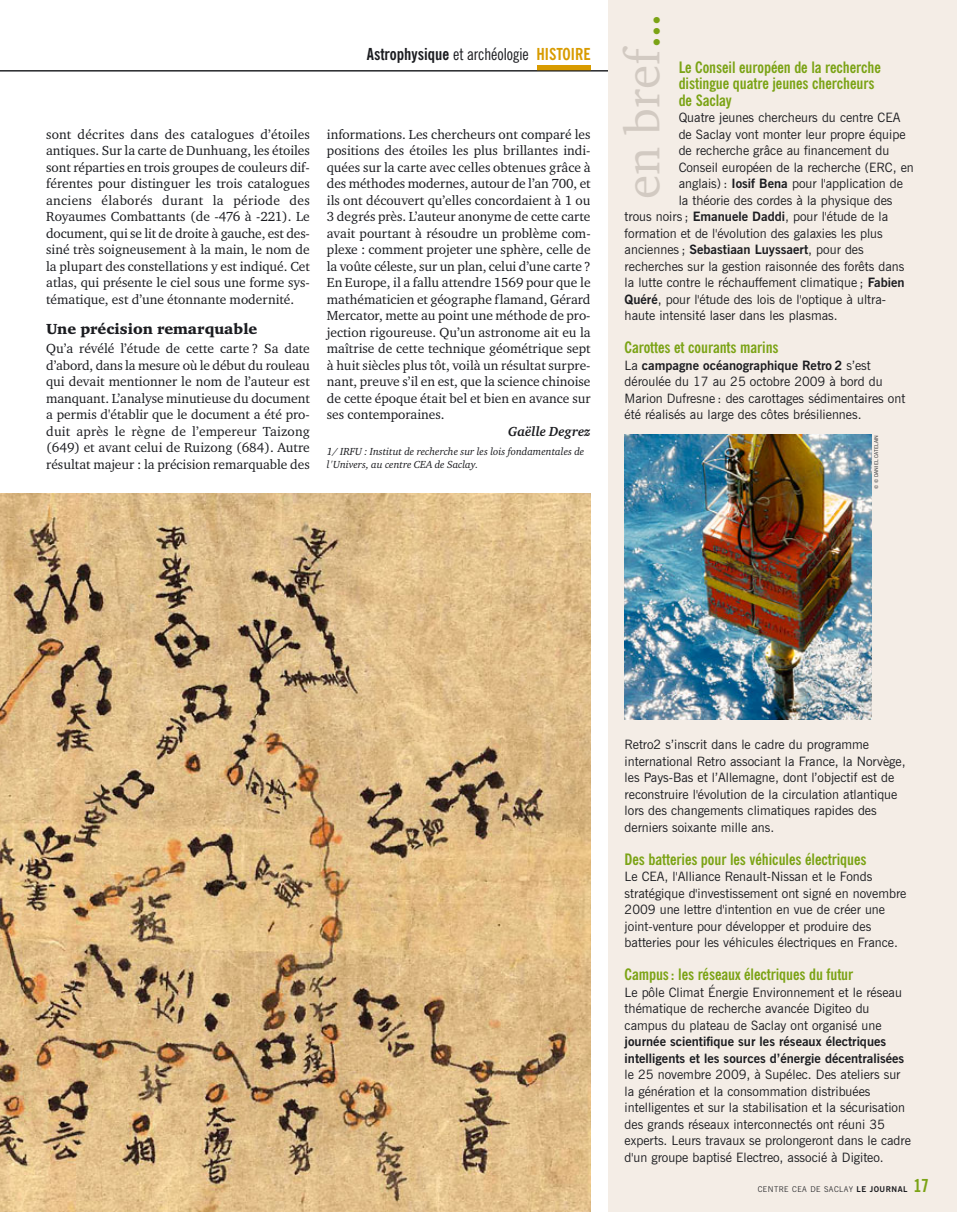
<style>
.page{position:relative;width:957px;height:1212px;background:#fff}
.page>*{position:absolute;margin:0;border:0;box-sizing:border-box;transform-origin:0 0}
.t1{font:49.5px "Charter ITC";color:#d2cac2}
.t2{font:700 condensed 18px "News Gothic BT";color:#7ba315}
.t3{font:700 condensed 16.5px "News Gothic BT";color:#1b1c20}
.t4{font:700 condensed 15.75px/16.5px "News Gothic BT";letter-spacing:-.005em;color:#7ba315}
.t5{font:15px "Charter ITC Blac";color:#1b1c20}
.t6{font:13.5px/16.5px "Charter ITC";color:#1b1c20;text-align:justify}
.t7{font:italic 700 13.5px "Charter ITC";color:#1b1c20}
.t8{font:12.9px/16.5px "News Gothic BT";color:#1b1c20}
.t9{font:700 12.9px/16.5px "News Gothic BT";color:#1b1c20}
.t10{font:italic 10.5px/12.8px "Charter ITC";color:#1b1c20}
.t11{font:300 7.95px "News Gothic BT";letter-spacing:.06em;color:#1b1c20}
.t12{font:5.1px "News Gothic BT";letter-spacing:.005em;color:#1b1c20}
.s1{font-weight:400}
.s2{color:#d89b00}
.s3{color:#7ba315}
.s4{font-weight:700}
</style>
<div class="page">
<img style="left:0;top:493px;width:590px;height:719px">
<div style="left:537px;top:66px;width:53px;height:5px;background:#d89b00"></div>
<hr style="left:0;top:71px;width:636px;height:1px;background:#1b1c20">
<div style="left:607px;top:1px;width:349px;height:1211px;background:#f4ede6"></div>
<img style="left:624px;top:435px;width:247px;height:284px">
<p class="t3" style="left:367px;top:46px;width:225px">Astrophysique <span class="s1">et archéologie</span> <span class="s2">HISTOIRE</span></p>
<p class="t6" style="left:46px;top:126px;width:265px">sont décrites dans des catalogues d’étoiles antiques. Sur la carte de Dunhuang, les étoiles sont réparties en trois groupes de couleurs dif&shy;férentes pour distinguer les trois catalogues anciens élaborés durant la période des Royaumes Combattants (de -476 à -221). Le document, qui se lit de droite à gauche, est des&shy;siné très soigneusement à la main, le nom de la plupart des constellations y est indiqué. Cet atlas, qui présente le ciel sous une forme sys&shy;tématique, est d’une étonnante modernité.</p>
<p class="t5" style="left:46px;top:321px;width:213px">Une précision remarquable</p>
<p class="t6" style="left:46px;top:341px;width:265px">Qu’a révélé l’étude de cette carte ? Sa date d’abord, dans la mesure où le début du rouleau qui devait mentionner le nom de l’auteur est manquant. L’analyse minutieuse du document a permis d'établir que le document a été pro&shy;duit après le règne de l’empereur Taizong (649) et avant celui de Ruizong (684). Autre résultat majeur : la précision remarquable des</p>
<p class="t6" style="left:327px;top:126px;width:265px">informations. Les chercheurs ont comparé les positions des étoiles les plus brillantes indi&shy;quées sur la carte avec celles obtenues grâce à des méthodes modernes, autour de l’an 700, et ils ont découvert qu’elles concordaient à 1 ou 3 degrés près. L’auteur anonyme de cette carte avait pourtant à résoudre un problème com&shy;plexe : comment projeter une sphère, celle de la voûte céleste, sur un plan, celui d’une carte ?<br>En Europe, il a fallu attendre 1569 pour que le mathématicien et géographe flamand, Gérard Mercator, mette au point une méthode de pro&shy;jection rigoureuse. Qu’un astronome ait eu la maîtrise de cette technique géométrique sept à huit siècles plus tôt, voilà un résultat surpre&shy;nant, preuve s’il en est, que la science chinoise de cette époque était bel et bien en avance sur ses contemporaines.</p>
<p class="t7" style="left:508px;top:424px;width:84px">Gaëlle Degrez</p>
<p class="t10" style="left:327px;top:446px;width:259px">1/ IRFU : Institut de recherche sur les lois fondamentales de l'Univers, au centre CEA de Saclay.</p>
<h1 class="t1" style="left:617px;top:199px;width:187px;rotate:-90deg">en bref<span class="s3">...</span></h1>
<p class="t4" style="left:678px;top:60px;width:204px">Le Conseil européen de la recherche distingue quatre jeunes chercheurs de Saclay</p>
<p class="t8" style="left:678px;top:111px;width:223px">Quatre jeunes chercheurs du centre CEA</p>
<p class="t8" style="left:678px;top:127px;width:228px">de Saclay vont monter leur propre équipe</p>
<p class="t8" style="left:678px;top:144px;width:212px">de recherche grâce au financement du</p>
<p class="t8" style="left:678px;top:160px;width:237px">Conseil européen de la recherche (ERC, en</p>
<p class="t8" style="left:678px;top:177px;width:226px">anglais) : <span class="s4">Iosif Bena</span> pour l'application de</p>
<p class="t8" style="left:678px;top:193px;width:215px">la théorie des cordes à la physique des</p>
<p class="t8" style="left:624px;top:210px;width:265px">trous noirs ; <span class="s4">Emanuele Daddi</span>, pour l'étude de la</p>
<p class="t8" style="left:624px;top:226px;width:260px">formation et de l'évolution des galaxies les plus</p>
<p class="t9" style="left:624px;top:243px;width:241px"><span class="s1">anciennes ;</span> Sebastiaan Luyssaert<span class="s1">, pour des</span></p>
<p class="t8" style="left:624px;top:259px;width:281px">recherches sur la gestion raisonnée des forêts dans</p>
<p class="t8" style="left:624px;top:276px;width:281px">la lutte contre le réchauffement climatique ; <span class="s4">Fabien</span></p>
<p class="t8" style="left:624px;top:292px;width:263px"><span class="s4">Quéré</span>, pour l'étude des lois de l'optique à ultra-</p>
<p class="t8" style="left:624px;top:309px;width:215px">haute intensité laser dans les plasmas.</p>
<p class="t4" style="left:624px;top:340px;width:155px">Carottes et courants marins</p>
<p class="t8" style="left:624px;top:358px;width:282px">La <span class="s4">campagne océanographique Retro 2</span> s’est déroulée du 17 au 25 octobre 2009 à bord du Marion Dufresne : des carottages sédimentaires ont été réalisés au large des côtes brésiliennes.</p>
<p class="t12" style="left:874px;top:489px;width:55px;rotate:-90deg">© © DANIEL CATELAIN</p>
<p class="t8" style="left:624px;top:738px;width:282px">Retro2 s’inscrit dans le cadre du programme international Retro associant la France, la Norvège, les Pays-Bas et l’Allemagne, dont l’objectif est de reconstruire l'évolution de la circulation atlantique lors des changements climatiques rapides des derniers soixante mille ans.</p>
<p class="t4" style="left:624px;top:852px;width:243px">Des batteries pour les véhicules électriques</p>
<p class="t8" style="left:624px;top:870px;width:283px">Le CEA, l'Alliance Renault-Nissan et le Fonds stratégique d'investissement ont signé en novembre 2009 une lettre d'intention en vue de créer une joint-venture pour développer et produire des batteries pour les véhicules électriques en France.</p>
<p class="t4" style="left:624px;top:967px;width:230px">Campus : les réseaux électriques du futur</p>
<p class="t8" style="left:624px;top:985px;width:279px">Le pôle Climat Énergie Environnement et le réseau thématique de recherche avancée Digiteo du campus du plateau de Saclay ont organisé une</p>
<p class="t9" style="left:624px;top:1035px;width:281px">journée scientifique sur les réseaux électriques intelligents et les sources d’énergie décentralisées</p>
<p class="t8" style="left:624px;top:1068px;width:288px">le 25 novembre 2009, à Supélec. Des ateliers sur la génération et la consommation distribuées intelligentes et sur la stabilisation et la sécurisation des grands réseaux interconnectés ont réuni 35 experts. Leurs travaux se prolongeront dans le cadre d'un groupe baptisé Electreo, associé à Digiteo.</p>
<p class="t11" style="left:758px;top:1186px;width:151px">CENTRE CEA DE SACLAY <span class="s4">LE JOURNAL</span></p>
<h2 class="t2" style="left:914px;top:1176px;width:17px">17</h2>
</div>
